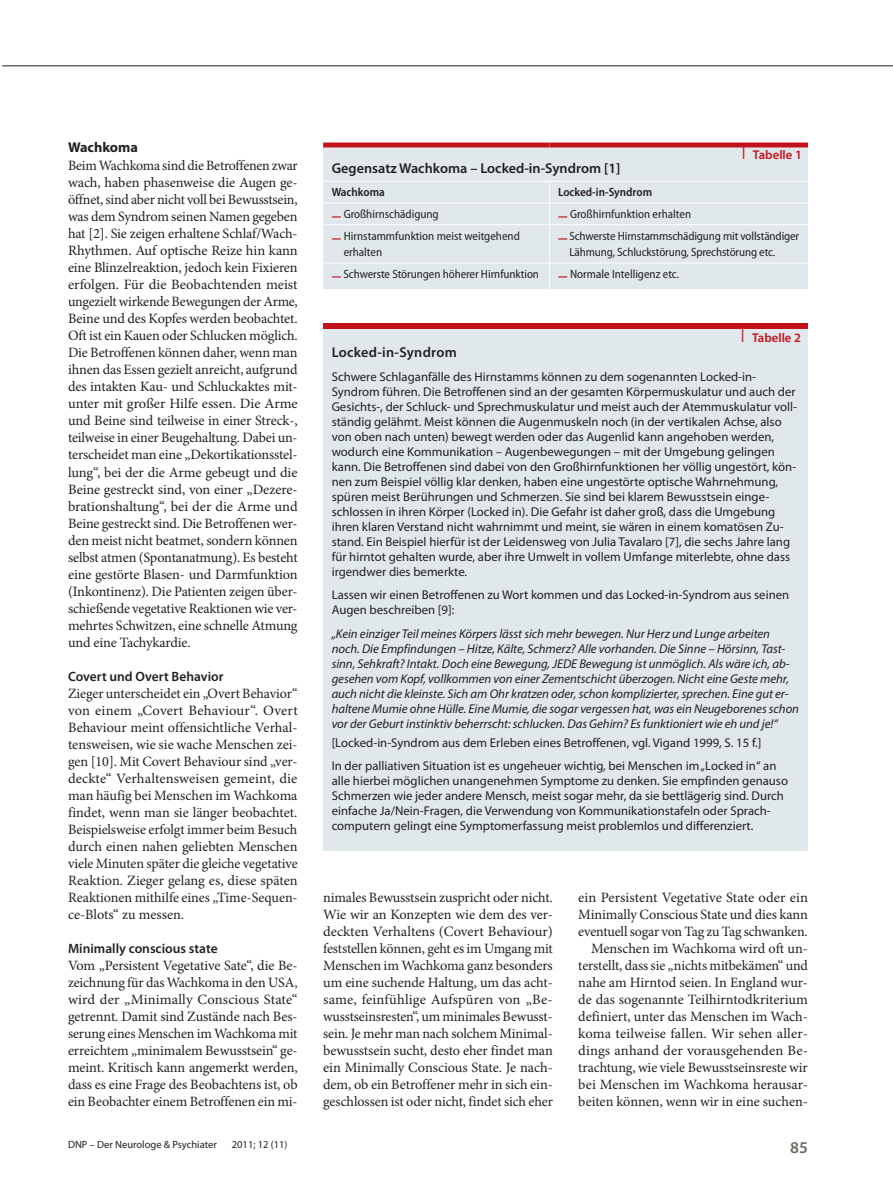
<style>
.page{position:relative;width:893px;height:1187px;background:#fff}
.page>*{position:absolute;margin:0;border:0;box-sizing:border-box;transform-origin:0 0}
.t1{font:600 16.5px "Myriad Pro";color:#6d6d65}
.t2{font:14.25px/17px "Minion Pro";letter-spacing:-.005em;color:#231f20;text-align:justify}
.t3{font:600 14.25px "Myriad Pro";color:#231f20}
.t4{font:600 14.25px "Myriad Pro";letter-spacing:.02em;color:#231f20}
.t5{font:700 14.25px "Myriad Pro";color:#231f20}
.t6{font:600 13.5px "Myriad Pro";color:#231f20}
.t7{font:12.75px/15px "Myriad Pro";color:#231f20}
.t8{font:italic 12.75px/15px "Myriad Pro";letter-spacing:-.005em;color:#231f20}
.t9{font:600 12.75px "Myriad Pro";color:#c4121a}
.t10{font:semi-condensed 12px/16.5px "Myriad Pro";letter-spacing:-.005em;color:#231f20}
.t11{font:600 semi-condensed 12px "Myriad Pro";color:#231f20}
.t12{font:10.5px "Myriad Pro";color:#231f20}
.s1{font-size:19.2px}
.s2{font-weight:700;font-stretch:normal;color:#c4121a}
</style>
<div class="page">
<hr style="left:2px;top:66px;width:891px;height:1px;background:#231f20">
<div style="left:323px;top:147px;width:485px;height:142px;background:#e0e8ec"></div>
<hr style="left:323px;top:181px;width:226px;height:1px;background:#fff">
<hr style="left:549px;top:181px;width:259px;height:1px;background:#fff">
<hr style="left:323px;top:202px;width:226px;height:1px;background:#fff">
<hr style="left:549px;top:202px;width:259px;height:1px;background:#fff">
<svg style="left:549px;top:182px;width:1px;height:42px"></svg>
<hr style="left:323px;top:224px;width:226px;height:1px;background:#fff">
<hr style="left:549px;top:224px;width:259px;height:1px;background:#fff">
<hr style="left:549px;top:225px;width:1px;height:38px;background:#fff">
<hr style="left:323px;top:263px;width:226px;height:1px;background:#fff">
<hr style="left:549px;top:263px;width:259px;height:1px;background:#fff">
<svg style="left:549px;top:264px;width:1px;height:25px"></svg>
<div style="left:323px;top:142px;width:226px;height:5px;background:#c4121a"></div>
<div style="left:549px;top:142px;width:259px;height:5px;background:#c4121a"></div>
<div style="left:323px;top:323px;width:485px;height:527px;background:#e0e8ec"></div>
<div style="left:323px;top:323px;width:485px;height:6px;background:#c4121a"></div>
<p class="t5" style="left:68px;top:137px;width:71px">Wachkoma</p>
<p class="t2" style="left:68px;top:157px;width:231px">Beim Wachkoma sind die Betroffenen zwar wach, haben phasenweise die Augen ge&shy;öffnet, sind aber nicht voll bei Bewusstsein, was dem Syndrom seinen Namen gegeben hat [2]. Sie zeigen erhaltene Schlaf/Wach-Rhythmen. Auf optische Reize hin kann eine Blinzelreaktion, jedoch kein Fixieren erfolgen. Für die Beobachtenden meist ungezielt wirkende Bewegungen der Arme, Beine und des Kopfes werden beobachtet.<br>Oft ist ein Kauen oder Schlucken möglich.<br>Die Betroffenen können daher, wenn man ihnen das Essen gezielt anreicht, aufgrund des intakten Kau- und Schluckaktes mit&shy;unter mit großer Hilfe essen. Die Arme und Beine sind teilweise in einer Streck-, teilweise in einer Beugehaltung. Dabei un&shy;terscheidet man eine „Dekortikationsstel&shy;lung“, bei der die Arme gebeugt und die Beine gestreckt sind, von einer „Dezere&shy;brationshaltung“, bei der die Arme und Beine gestreckt sind. Die Betroffenen wer&shy;den meist nicht beatmet, sondern können selbst atmen (Spontanatmung). Es besteht eine gestörte Blasen- und Darmfunktion (Inkontinenz). Die Patienten zeigen über&shy;schießende vegetative Reaktionen wie ver&shy;mehrtes Schwitzen, eine schnelle Atmung und eine Tachykardie.</p>
<p class="t6" style="left:68px;top:667px;width:157px">Covert und Overt Behavior</p>
<p class="t2" style="left:68px;top:684px;width:231px">Zieger unterscheidet ein „Overt Behavior“ von einem „Covert Behaviour“. Overt Behaviour meint offensichtliche Verhal&shy;tensweisen, wie sie wache Menschen zei&shy;gen [10]. Mit Covert Behaviour sind „ver&shy;deckte“ Verhaltensweisen gemeint, die man häufig bei Menschen im Wachkoma findet, wenn man sie länger beobachtet.<br>Beispielsweise erfolgt immer beim Besuch durch einen nahen geliebten Menschen viele Minuten später die gleiche vegetative Reaktion. Zieger gelang es, diese späten Reaktionen mithilfe eines „Time-Sequen&shy;ce-Blots“ zu messen.</p>
<p class="t6" style="left:68px;top:939px;width:151px">Minimally conscious state</p>
<p class="t2" style="left:68px;top:956px;width:231px">Vom „Persistent Vegetative Sate“, die Be&shy;zeichnung für das Wachkoma in den USA, wird der „Minimally Conscious State“ getrennt. Damit sind Zustände nach Bes&shy;serung eines Menschen im Wachkoma mit erreichtem „minimalem Bewusstsein“ ge&shy;meint. Kritisch kann angemerkt werden, dass es eine Frage des Beobachtens ist, ob ein Beobachter einem Betroffenen ein mi-</p>
<p class="t12" style="left:68px;top:1137px;width:150px">DNP – Der Neurologe &amp; Psychiater</p>
<p class="t12" style="left:232px;top:1137px;width:57px">2011; 12 (11)</p>
<p class="t9" style="left:742px;top:146px;width:61px"><span class="s1">I</span> Tabelle 1</p>
<p class="t3" style="left:332px;top:159px;width:290px">Gegensatz Wachkoma – Locked-in-Syndrom [1]</p>
<p class="t11" style="left:332px;top:185px;width:55px">Wachkoma</p>
<p class="t11" style="left:558px;top:185px;width:96px">Locked-in-Syndrom</p>
<p class="t10" style="left:332px;top:206px;width:109px"><span class="s2">—</span> Großhirnschädigung</p>
<p class="t10" style="left:558px;top:206px;width:135px"><span class="s2">—</span> Großhirnfunktion erhalten</p>
<p class="t10" style="left:344px;top:227px;width:178px;text-indent:-12px"><span class="s2">—</span> Hirnstammfunktion meist weitgehend erhalten</p>
<p class="t10" style="left:569px;top:227px;width:231px;text-indent:-11px"><span class="s2">—</span> Schwerste Hirnstammschädigung mit vollständiger<br>Lähmung, Schluckstörung, Sprechstörung etc.</p>
<p class="t10" style="left:332px;top:266px;width:209px"><span class="s2">—</span> Schwerste Störungen höherer Hirnfunktion</p>
<p class="t10" style="left:558px;top:266px;width:123px"><span class="s2">—</span> Normale Intelligenz etc.</p>
<p class="t9" style="left:742px;top:329px;width:61px"><span class="s1">I</span> Tabelle 2</p>
<p class="t4" style="left:332px;top:343px;width:127px">Locked-in-Syndrom</p>
<p class="t7" style="left:332px;top:368px;width:467px">Schwere Schlaganfälle des Hirnstamms können zu dem sogenannten Locked-in-Syndrom führen. Die Betroffenen sind an der gesamten Körpermuskulatur und auch der Gesichts-, der Schluck- und Sprechmuskulatur und meist auch der Atemmuskulatur voll&shy;ständig gelähmt. Meist können die Augenmuskeln noch (in der vertikalen Achse, also von oben nach unten) bewegt werden oder das Augenlid kann angehoben werden, wodurch eine Kommunikation – Augenbewegungen – mit der Umgebung gelingen kann. Die Betroffenen sind dabei von den Großhirnfunktionen her völlig ungestört, kön&shy;nen zum Beispiel völlig klar denken, haben eine ungestörte optische Wahrnehmung, spüren meist Berührungen und Schmerzen. Sie sind bei klarem Bewusstsein einge&shy;schlossen in ihren Körper (Locked in). Die Gefahr ist daher groß, dass die Umgebung ihren klaren Verstand nicht wahrnimmt und meint, sie wären in einem komatösen Zu&shy;stand. Ein Beispiel hierfür ist der Leidensweg von Julia Tavalaro [7], die sechs Jahre lang für hirntot gehalten wurde, aber ihre Umwelt in vollem Umfange miterlebte, ohne dass irgendwer dies bemerkte.</p>
<p class="t7" style="left:332px;top:587px;width:459px">Lassen wir einen Betroffenen zu Wort kommen und das Locked-in-Syndrom aus seinen<br>Augen beschreiben [9]:</p>
<p class="t8" style="left:332px;top:625px;width:469px">„Kein einziger Teil meines Körpers lässt sich mehr bewegen. Nur Herz und Lunge arbeiten noch. Die Empfindungen – Hitze, Kälte, Schmerz? Alle vorhanden. Die Sinne – Hörsinn, Tast&shy;sinn, Sehkraft? Intakt. Doch eine Bewegung, JEDE Bewegung ist unmöglich. Als wäre ich, ab&shy;gesehen vom Kopf, vollkommen von einer Zementschicht überzogen. Nicht eine Geste mehr, auch nicht die kleinste. Sich am Ohr kratzen oder, schon komplizierter, sprechen. Eine gut er&shy;haltene Mumie ohne Hülle. Eine Mumie, die sogar vergessen hat, was ein Neugeborenes schon vor der Geburt instinktiv beherrscht: schlucken. Das Gehirn? Es funktioniert wie eh und je!“</p>
<p class="t7" style="left:332px;top:730px;width:446px;line-height:23.5px">[Locked-in-Syndrom aus dem Erleben eines Betroffenen, vgl. Vigand 1999, S. 15 f.]<br>In der palliativen Situation ist es ungeheuer wichtig, bei Menschen im „Locked in“ an</p>
<p class="t7" style="left:332px;top:773px;width:458px">alle hierbei möglichen unangenehmen Symptome zu denken. Sie empfinden genauso Schmerzen wie jeder andere Mensch, meist sogar mehr, da sie bettlägerig sind. Durch einfache Ja/Nein-Fragen, die Verwendung von Kommunikationstafeln oder Sprach&shy;computern gelingt eine Symptomerfassung meist problemlos und differenziert.</p>
<p class="t2" style="left:323px;top:888px;width:231px">nimales Bewusstsein zuspricht oder nicht.<br>Wie wir an Konzepten wie dem des ver&shy;deckten Verhaltens (Covert Behaviour) feststellen können, geht es im Umgang mit Menschen im Wachkoma ganz besonders um eine suchende Haltung, um das acht&shy;same, feinfühlige Aufspüren von „Be&shy;wusstseinsresten“, um minimales Bewusst&shy;sein. Je mehr man nach solchem Minimal&shy;bewusstsein sucht, desto eher findet man ein Minimally Conscious State. Je nach&shy;dem, ob ein Betroffener mehr in sich ein&shy;geschlossen ist oder nicht, findet sich eher</p>
<p class="t2" style="left:578px;top:888px;width:231px;text-align:right">ein Persistent Vegetative State oder ein Minimally Conscious State und dies kann eventuell sogar von Tag zu Tag schwanken.<br>Menschen im Wachkoma wird oft un&shy;terstellt, dass sie „nichts mitbekämen“ und nahe am Hirntod seien. In England wur&shy;de das sogenannte Teilhirntodkriterium definiert, unter das Menschen im Wach&shy;koma teilweise fallen. Wir sehen aller&shy;dings anhand der vorausgehenden Be&shy;trachtung, wie viele Bewusstseinsreste wir bei Menschen im Wachkoma herausar&shy;beiten können, wenn wir in eine suchen-</p>
<p class="t1" style="left:790px;top:1136px;width:19px">85</p>
</div>
